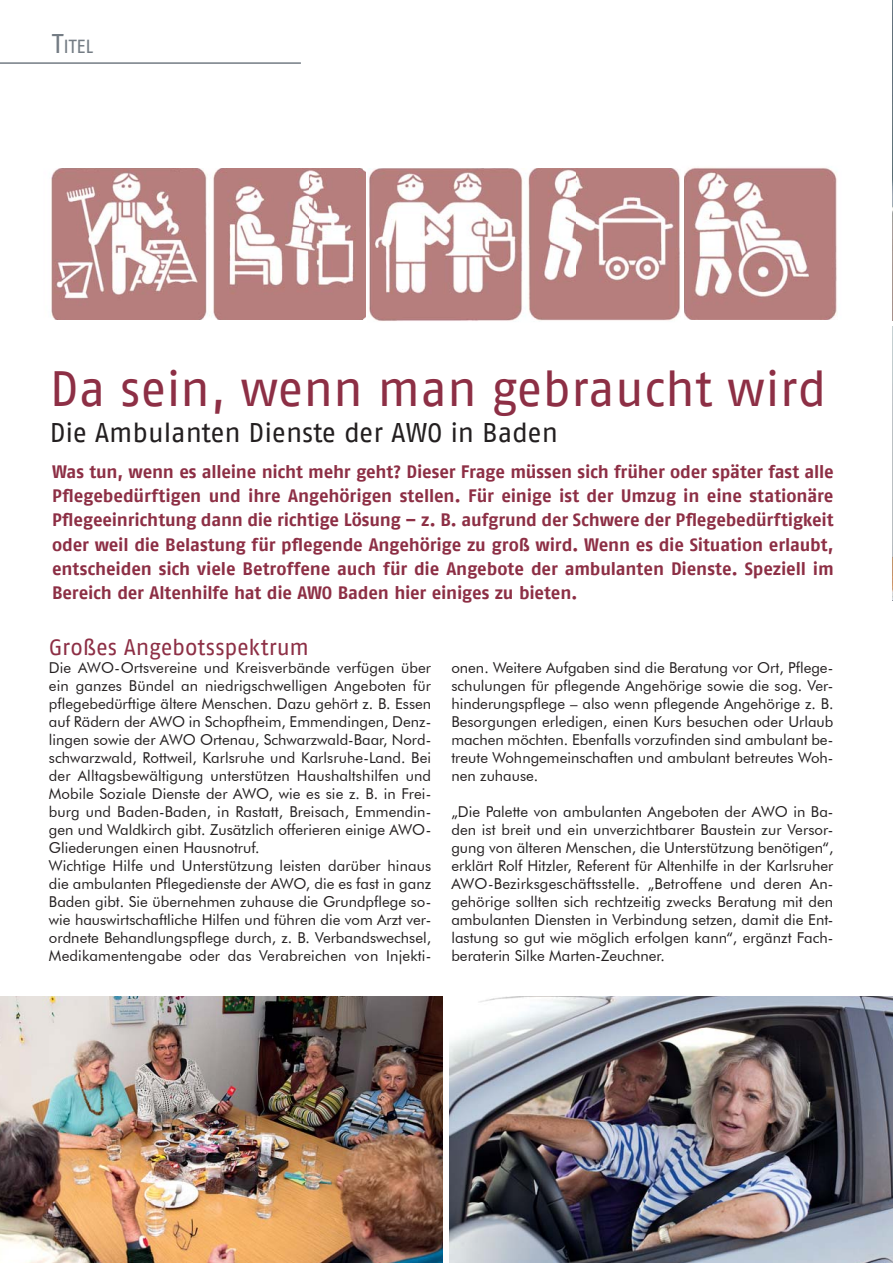
<style>
.page{position:relative;width:893px;height:1263px;background:#fff}
.page>*{position:absolute;margin:0;border:0;box-sizing:border-box;transform-origin:0 0}
.t1{font:49.5px "AWO Fago Office";color:#8d2f45}
.t2{font:27px "AWO Fago Office";color:#231f20}
.t3{font:22.5px "AWO Fago Office";letter-spacing:-.005em;color:#8d2f45}
.t4{font:18.9px "AWO Fago Office";color:#747c84}
.t5{font:700 18px/24px "AWO Fago Office";letter-spacing:-.015em;color:#8d2f45;text-align:justify}
.t6{font:15px/18px "Futura BT";color:#231f20;text-align:justify}
.s1{font-size:27px}
</style>
<div class="page">
<hr style="left:0;top:62px;width:301px;height:2px;background:#747c84">
<img style="left:892px;top:0;width:1px;height:321px">
<img style="left:0;top:997px;width:443px;height:266px">
<img style="left:892px;top:326px;width:1px;height:275px">
<img style="left:450px;top:997px;width:443px;height:266px">
<img style="left:365px;top:168px;width:315px;height:153px">
<img style="left:51px;top:168px;width:314px;height:152px">
<img style="left:684px;top:167px;width:153px;height:153px">
<p class="t4" style="left:52px;top:35px;width:43px"><span class="s1">T</span>ITEL</p>
<h1 class="t1" style="left:50px;top:361px;width:778px">Da sein, wenn man gebraucht wird</h1>
<h2 class="t2" style="left:50px;top:418px;width:510px">Die Ambulanten Dienste der AWO in Baden</h2>
<p class="t5" style="left:52px;top:461px;width:783px">Was tun, wenn es alleine nicht mehr geht? Dieser Frage müssen sich früher oder später fast alle Pflegebedürftigen und ihre Angehörigen stellen. Für einige ist der Umzug in eine stationäre Pflegeeinrichtung dann die richtige Lösung – z. B. aufgrund der Schwere der Pflegebedürftigkeit oder weil die Belastung für pflegende Angehörige zu groß wird. Wenn es die Situation erlaubt, entscheiden sich viele Betroffene auch für die Angebote der ambulanten Dienste. Speziell im Bereich der Altenhilfe hat die AWO Baden hier einiges zu bieten.</p>
<h3 class="t3" style="left:49px;top:634px;width:262px">Großes Angebotsspektrum</h3>
<p class="t6" style="left:49px;top:658px;width:384px;text-align:left">Die AWO-Ortsvereine und Kreisverbände verfügen über ein ganzes Bündel an niedrigschwelligen Angeboten für pflegebedürftige ältere Menschen. Dazu gehört z. B. Essen auf Rädern der AWO in Schopfheim, Emmendingen, Denz&shy;lingen sowie der AWO Ortenau, Schwarzwald-Baar, Nord&shy;schwarzwald, Rottweil, Karlsruhe und Karlsruhe-Land. Bei der Alltagsbewältigung unterstützen Haushaltshilfen und Mobile Soziale Dienste der AWO, wie es sie z. B. in Frei&shy;burg und Baden-Baden, in Rastatt, Breisach, Emmendin&shy;gen und Waldkirch gibt. Zusätzlich offerieren einige AWO-Gliederungen einen Hausnotruf.<br>Wichtige Hilfe und Unterstützung leisten darüber hinaus die ambulanten Pflegedienste der AWO, die es fast in ganz Baden gibt. Sie übernehmen zuhause die Grundpflege so&shy;wie hauswirtschaftliche Hilfen und führen die vom Arzt ver&shy;ordnete Behandlungspflege durch, z. B. Verbandswechsel, Medikamentengabe oder das Verabreichen von Injekti-</p>
<p class="t6" style="left:451px;top:658px;width:384px">onen. Weitere Aufgaben sind die Beratung vor Ort, Pflege&shy;schulungen für pflegende Angehörige sowie die sog. Ver&shy;hinderungspflege – also wenn pflegende Angehörige z. B.<br>Besorgungen erledigen, einen Kurs besuchen oder Urlaub machen möchten. Ebenfalls vorzufinden sind ambulant be&shy;treute Wohngemeinschaften und ambulant betreutes Woh&shy;nen zuhause.</p>
<p class="t6" style="left:451px;top:802px;width:384px">„Die Palette von ambulanten Angeboten der AWO in Ba&shy;den ist breit und ein unverzichtbarer Baustein zur Versor&shy;gung von älteren Menschen, die Unterstützung benötigen“, erklärt Rolf Hitzler, Referent für Altenhilfe in der Karlsruher AWO-Bezirksgeschäftsstelle. „Betroffene und deren An&shy;gehörige sollten sich rechtzeitig zwecks Beratung mit den ambulanten Diensten in Verbindung setzen, damit die Ent&shy;lastung so gut wie möglich erfolgen kann“, ergänzt Fach&shy;beraterin Silke Marten-Zeuchner.</p>
</div>
